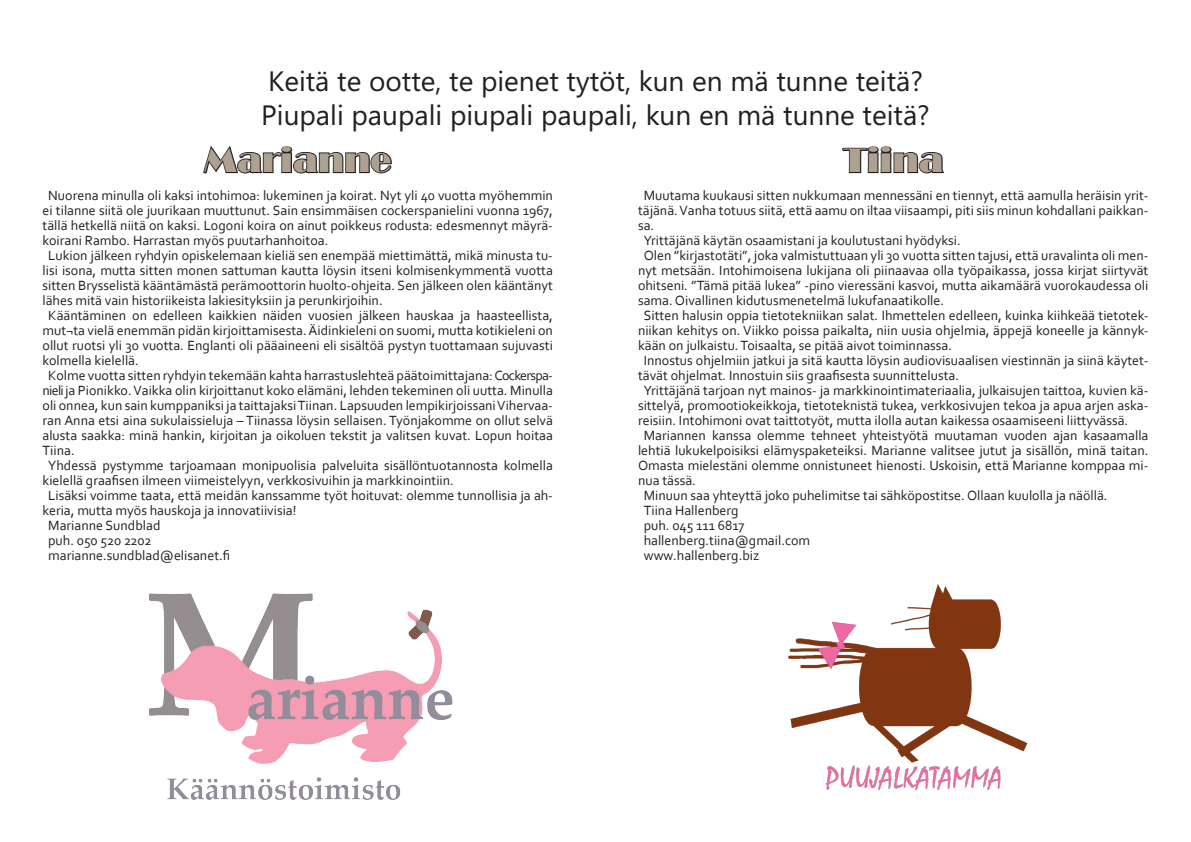
<style>
.page{position:relative;width:1191px;height:842px;background:#fff}
.page>*{position:absolute;margin:0;border:0;box-sizing:border-box;transform-origin:0 0}
.t1{font:35px "Broadway";color:#aea18f}
.t2{font:28px "Microsoft Phags Pa";color:#231f20}
.Kappaletyyli_1{font:14px/15px "Corbel";color:#231f20;text-align:justify}
.Kappaletyyli_1-2{font:14px "Corbel";letter-spacing:-.02em;color:#231f20}
</style>
<div class="page">
<img style="left:788px;top:584px;width:240px;height:206px">
<img style="left:149px;top:593px;width:304px;height:207px">
<svg style="left:203px;top:145px;width:189px;height:29px"></svg>
<svg style="left:842px;top:146px;width:102px;height:28px"></svg>
<p class="t2" style="left:268px;top:62px;width:656px">Keitä te ootte, te pienet tytöt, kun en mä tunne teitä?</p>
<p class="t2" style="left:261px;top:96px;width:670px">Piupali paupali piupali paupali, kun en mä tunne teitä?</p>
<p class="t1" style="left:204px;top:140px;width:189px">Marianne</p>
<p class="t1" style="left:843px;top:140px;width:102px">Tiina</p>
<p class="Kappaletyyli_1" style="left:43px;top:188px;width:512px;text-indent:6px">Nuorena minulla oli kaksi intohimoa: lukeminen ja koirat. Nyt yli 40 vuotta myöhemmin ei tilanne siitä ole juurikaan muuttunut. Sain ensimmäisen cockerspanielini vuonna 1967, tällä hetkellä niitä on kaksi. Logoni koira on ainut poikkeus rodusta: edesmennyt mäyrä&shy;koirani Rambo. Harrastan myös puutarhanhoitoa.</p>
<p class="Kappaletyyli_1" style="left:43px;top:248px;width:512px;text-indent:6px">Lukion jälkeen ryhdyin opiskelemaan kieliä sen enempää miettimättä, mikä minusta tu&shy;lisi isona, mutta sitten monen sattuman kautta löysin itseni kolmisenkymmentä vuotta sitten Brysselistä kääntämästä perämoottorin huolto-ohjeita. Sen jälkeen olen kääntänyt lähes mitä vain historiikeista lakiesityksiin ja perunkirjoihin.</p>
<p class="Kappaletyyli_1" style="left:43px;top:308px;width:512px;text-indent:6px">Kääntäminen on edelleen kaikkien näiden vuosien jälkeen hauskaa ja haasteellista, mut¬ta vielä enemmän pidän kirjoittamisesta. Äidinkieleni on suomi, mutta kotikieleni on ollut ruotsi yli 30 vuotta. Englanti oli pääaineeni eli sisältöä pystyn tuottamaan sujuvasti kolmella kielellä.</p>
<p class="Kappaletyyli_1" style="left:43px;top:368px;width:512px;text-indent:6px">Kolme vuotta sitten ryhdyin tekemään kahta harrastuslehteä päätoimittajana: Cockerspa&shy;nieli ja Pionikko. Vaikka olin kirjoittanut koko elämäni, lehden tekeminen oli uutta. Minulla oli onnea, kun sain kumppaniksi ja taittajaksi Tiinan. Lapsuuden lempikirjoissani Vihervaa&shy;ran Anna etsi aina sukulaissieluja – Tiinassa löysin sellaisen. Työnjakomme on ollut selvä alusta saakka: minä hankin, kirjoitan ja oikoluen tekstit ja valitsen kuvat. Lopun hoitaa Tiina.</p>
<p class="Kappaletyyli_1" style="left:43px;top:458px;width:512px;text-indent:6px">Yhdessä pystymme tarjoamaan monipuolisia palveluita sisällöntuotannosta kolmella kielellä graafisen ilmeen viimeistelyyn, verkkosivuihin ja markkinointiin.</p>
<p class="Kappaletyyli_1" style="left:43px;top:488px;width:512px;text-indent:6px">Lisäksi voimme taata, että meidän kanssamme työt hoituvat: olemme tunnollisia ja ah&shy;keria, mutta myös hauskoja ja innovatiivisia!</p>
<p class="Kappaletyyli_1" style="left:48px;top:518px;width:114px">Marianne Sundblad</p>
<p class="Kappaletyyli_1-2" style="left:48px;top:532px;width:105px">puh. 050 520 2202</p>
<p class="Kappaletyyli_1" style="left:48px;top:548px;width:184px">marianne.sundblad@elisanet.fi</p>
<p class="Kappaletyyli_1" style="left:638px;top:188px;width:512px;text-indent:6px">Muutama kuukausi sitten nukkumaan mennessäni en tiennyt, että aamulla heräisin yrit&shy;täjänä. Vanha totuus siitä, että aamu on iltaa viisaampi, piti siis minun kohdallani paikkan&shy;sa.</p>
<p class="Kappaletyyli_1" style="left:643px;top:233px;width:319px">Yrittäjänä käytän osaamistani ja koulutustani hyödyksi.</p>
<p class="Kappaletyyli_1" style="left:638px;top:248px;width:512px;text-indent:6px">Olen ”kirjastotäti”, joka valmistuttuaan yli 30 vuotta sitten tajusi, että uravalinta oli men&shy;nyt metsään. Intohimoisena lukijana oli piinaavaa olla työpaikassa, jossa kirjat siirtyvät ohitseni. ”Tämä pitää lukea” -pino vieressäni kasvoi, mutta aikamäärä vuorokaudessa oli sama. Oivallinen kidutusmenetelmä lukufanaatikolle.</p>
<p class="Kappaletyyli_1" style="left:638px;top:308px;width:512px;text-indent:6px">Sitten halusin oppia tietotekniikan salat. Ihmettelen edelleen, kuinka kiihkeää tietotek&shy;niikan kehitys on. Viikko poissa paikalta, niin uusia ohjelmia, äppejä koneelle ja kännyk&shy;kään on julkaistu. Toisaalta, se pitää aivot toiminnassa.</p>
<p class="Kappaletyyli_1" style="left:638px;top:353px;width:512px;text-indent:6px">Innostus ohjelmiin jatkui ja sitä kautta löysin audiovisuaalisen viestinnän ja siinä käytet&shy;tävät ohjelmat. Innostuin siis graafisesta suunnittelusta.</p>
<p class="Kappaletyyli_1" style="left:638px;top:383px;width:512px;text-indent:6px">Yrittäjänä tarjoan nyt mainos- ja markkinointimateriaalia, julkaisujen taittoa, kuvien kä&shy;sittelyä, promootiokeikkoja, tietoteknistä tukea, verkkosivujen tekoa ja apua arjen aska&shy;reisiin. Intohimoni ovat taittotyöt, mutta ilolla autan kaikessa osaamiseeni liittyvässä.</p>
<p class="Kappaletyyli_1" style="left:638px;top:428px;width:512px;text-indent:6px">Mariannen kanssa olemme tehneet yhteistyötä muutaman vuoden ajan kasaamalla lehtiä lukukelpoisiksi elämyspaketeiksi. Marianne valitsee jutut ja sisällön, minä taitan.<br>Omasta mielestäni olemme onnistuneet hienosti. Uskoisin, että Marianne komppaa mi&shy;nua tässä.</p>
<p class="Kappaletyyli_1" style="left:643px;top:488px;width:465px">Minuun saa yhteyttä joko puhelimitse tai sähköpostitse. Ollaan kuulolla ja näöllä.</p>
<p class="Kappaletyyli_1" style="left:643px;top:503px;width:96px">Tiina Hallenberg</p>
<p class="Kappaletyyli_1" style="left:643px;top:518px;width:102px">puh. 045 111 6817</p>
<p class="Kappaletyyli_1" style="left:643px;top:533px;width:168px">hallenberg.tiina@gmail.com</p>
<p class="Kappaletyyli_1" style="left:643px;top:548px;width:117px">www.hallenberg.biz</p>
</div>
